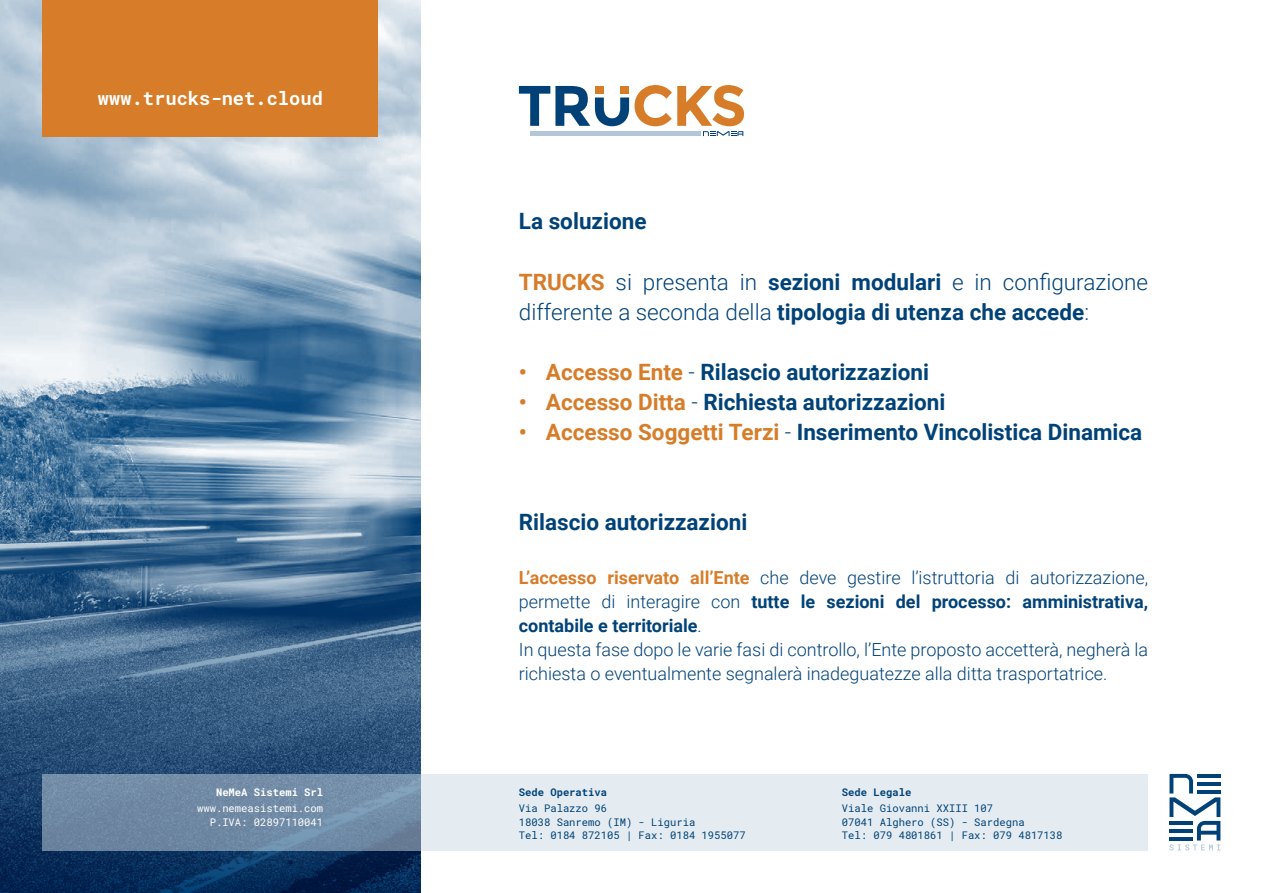
<style>
.page{position:relative;width:1263px;height:893px;background:#fff}
.page>*{position:absolute;margin:0;border:0;box-sizing:border-box;transform-origin:0 0}
.t1{font:700 22.5px "Roboto";color:#004278}
.t2{font:300 22.5px/30px "Roboto";color:#004278}
.t3{font:700 18.75px "Roboto Mono";color:#fff}
.t4{font:300 18px/24px "Roboto";color:#004278}
.t5{font:10.5px/13.5px "Roboto Mono";color:#004278}
.t6{font:10.5px/13.5px "Roboto Mono";color:#fff;text-align:right}
.t7{font:700 10.5px "Roboto Mono";color:#004278}
.t8{font:700 10.5px "Roboto Mono";color:#fff}
.s1{font-weight:700;color:#d77d2a}
.s2{font-weight:700}
.s3{color:#d77d2a}
.s4{font-weight:300}
</style>
<div class="page">
<img style="left:0;top:0;width:421px;height:468px">
<svg style="left:0;top:468px;width:421px;height:425px;background:#3c6288"></svg>
<svg style="left:43px;top:774px;width:1105px;height:76px;background:#bdcad7"></svg>
<svg style="left:519px;top:85px;width:225px;height:51px"></svg>
<div style="left:530px;top:131px;width:171px;height:5px;background:#b3c6d7"></div>
<svg style="left:1169px;top:774px;width:51px;height:76px"></svg>
<div style="left:43px;top:0;width:335px;height:136px;background:#d77d2a"></div>
<p class="t3" style="left:98px;top:85px;width:227px">www.trucks-net.cloud</p>
<p class="t8" style="left:216px;top:784px;width:109px">NeMeA Sistemi Srl</p>
<p class="t6" style="left:197px;top:801px;width:128px">www.nemeasistemi.com<br>P.IVA: 02897110041</p>
<p class="t1" style="left:519px;top:206px;width:129px">La soluzione</p>
<p class="t2" style="left:519px;top:266px;width:631px"><span class="s1">TRUCKS</span> si presenta in <span class="s2">sezioni modulari</span> e in configurazione differente a seconda della <span class="s2">tipologia di utenza che accede</span>:</p>
<p class="t1" style="left:519px;top:356px;width:412px"><span class="s3">• Accesso Ente</span> <span class="s4">-</span> Rilascio autorizzazioni</p>
<p class="t1" style="left:519px;top:386px;width:428px"><span class="s3">• Accesso Ditta</span> <span class="s4">-</span> Richiesta autorizzazioni</p>
<p class="t1" style="left:519px;top:416px;width:625px"><span class="s3">• Accesso Soggetti Terzi</span> <span class="s4">-</span> Inserimento Vincolistica Dinamica</p>
<p class="t1" style="left:519px;top:506px;width:230px">Rilascio autorizzazioni</p>
<p class="t4" style="left:519px;top:564px;width:631px"><span class="s1">L’accesso riservato all’Ente</span> che deve gestire l’istruttoria di autorizzazione, permette di interagire con <span class="s2">tutte le sezioni del processo: amministrativa, contabile e territoriale</span>.<br>In questa fase dopo le varie fasi di controllo, l’Ente proposto accetterà, negherà la richiesta o eventualmente segnalerà inadeguatezze alla ditta trasportatrice.</p>
<p class="t7" style="left:519px;top:784px;width:90px">Sede Operativa</p>
<p class="t5" style="left:519px;top:801px;width:228px">Via Palazzo 96<br>18038 Sanremo (IM) - Liguria<br>Tel: 0184 872105 | Fax: 0184 1955077</p>
<p class="t7" style="left:842px;top:784px;width:71px">Sede Legale</p>
<p class="t5" style="left:842px;top:801px;width:222px">Viale Giovanni XXIII 107<br>07041 Alghero (SS) - Sardegna<br>Tel: 079 4801861 | Fax: 079 4817138</p>
</div>
